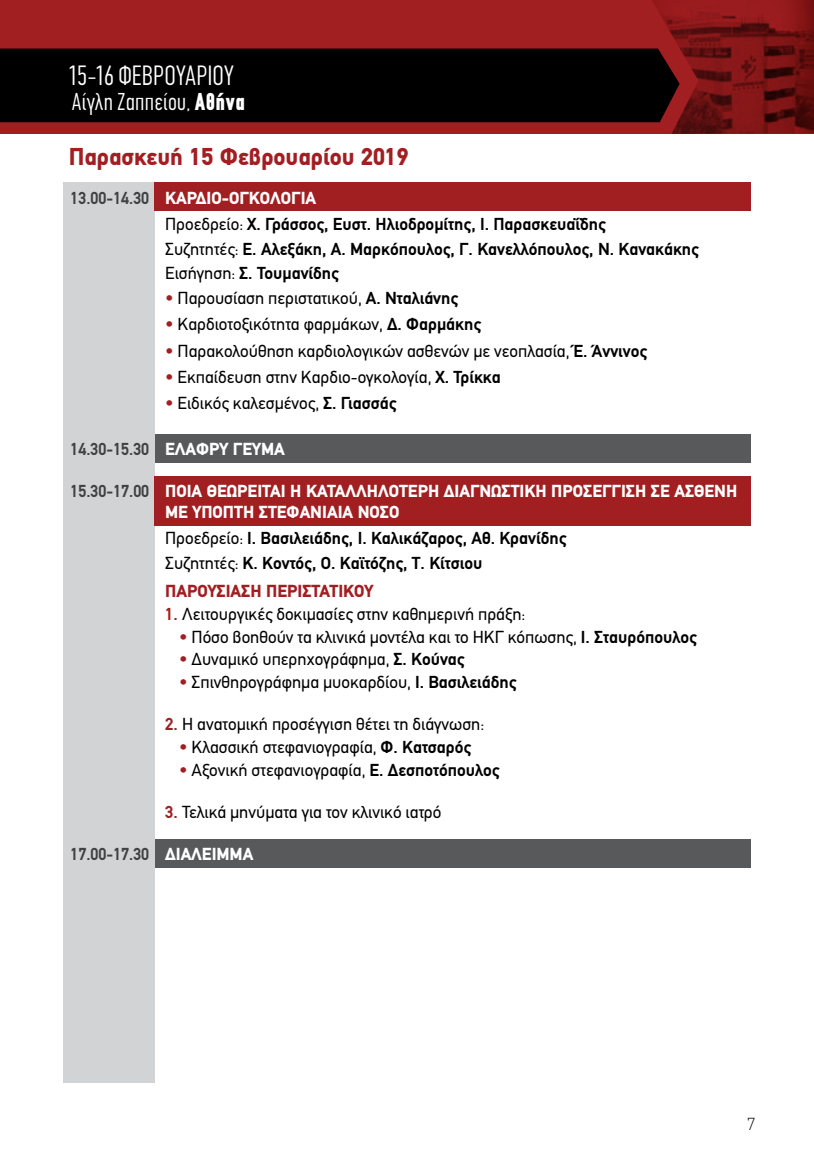
<style>
.page{position:relative;width:814px;height:1166px;background:#fff}
.page>*{position:absolute;margin:0;border:0;box-sizing:border-box;transform-origin:0 0}
.t1{font:300 28px "PF Din Text Compressed";color:#fff}
.t2{font:900 24.5px "PF Din Text";color:#a11e21}
.t3{font:300 24.5px "PF Din Text Compressed";letter-spacing:.02em;color:#fff}
.t4{font:17.5px "PF Din Text";color:#000}
.t5{font:700 17.5px/24.5px "PF Din Text";color:#000}
.t6{font:900 17.5px/21px "PF Din Text";color:#fff}
.t7{font:700 17.5px "PF Din Text";color:#414042;scale:.95 1}
.t8{font:900 17.5px "PF Din Text";color:#a11e21}
.t9{font:100 17.5px "PF Din Text";color:#000}
.s1{font-weight:900}
.s2{color:#414042}
.s3{font-weight:900;color:#fff}
.s4{font-weight:400}
.s5{color:#a11e21}
.s6{font-weight:700}
.s7{font-weight:700;color:#414042}
.s8{font-weight:700;color:#a11e21}
</style>
<div class="page">
<div style="left:0;top:0;width:814px;height:134px;background:#a11e21"></div>
<img style="left:642px;top:0;width:172px;height:134px">
<div style="left:0;top:49px;width:679px;height:73px;background:#000"></div>
<div style="left:155px;top:434px;width:596px;height:28px;background:#58595b"></div>
<div style="left:155px;top:839px;width:596px;height:28px;background:#58595b"></div>
<div style="left:63px;top:183px;width:92px;height:900px;background:#d1d3d4"></div>
<div style="left:155px;top:183px;width:596px;height:28px;background:#a11e21"></div>
<div style="left:155px;top:476px;width:596px;height:50px;background:#a11e21"></div>
<h1 class="t1" style="left:68px;top:59px;width:167px">15-16 ΦΕΒΡΟΥΑΡΙΟΥ</h1>
<h2 class="t3" style="left:72px;top:87px;width:175px">Αίγλη Ζαππείου, <span class="s1">Αθήνα</span></h2>
<h2 class="t2" style="left:69px;top:142px;width:341px">Παρασκευή 15 Φεβρουαρίου 2019</h2>
<p class="t5" style="left:165px;top:185px;width:442px;line-height:26.2px;text-indent:-95px"><span class="s2">13.00-14.30</span> <span class="s3">ΚΑΡΔΙΟ-ΟΓΚΟΛΟΓΙΑ<br></span><span class="s4">Προεδρείο:</span> Χ. Γράσσος, Ευστ. Ηλιοδρομίτης, Ι. Παρασκευαΐδης</p>
<p class="t5" style="left:165px;top:237px;width:535px"><span class="s4">Συζητητές:</span> Ε. Αλεξάκη, Α. Μαρκόπουλος, Γ. Κανελλόπουλος, Ν. Κανακάκης<br><span class="s4">Εισήγηση:</span> Σ. Τουμανίδης</p>
<p class="t4" style="left:165px;top:288px;width:294px"><span class="s5">•</span> Παρουσίαση περιστατικού, <span class="s6">Α. Νταλιάνης</span></p>
<p class="t4" style="left:165px;top:314px;width:317px"><span class="s5">•</span> Καρδιοτοξικότητα φαρμάκων, <span class="s6">Δ. Φαρμάκης</span></p>
<p class="t4" style="left:165px;top:340px;width:483px"><span class="s5">•</span> Παρακολούθηση καρδιολογικών ασθενών με νεοπλασία, <span class="s6">Έ. Άννινος</span></p>
<p class="t4" style="left:165px;top:366px;width:337px"><span class="s5">•</span> Εκπαίδευση στην Καρδιο-ογκολογία, <span class="s6">Χ. Τρίκκα</span></p>
<p class="t4" style="left:165px;top:393px;width:233px"><span class="s5">•</span> Ειδικός καλεσμένος, <span class="s6">Σ. Γιασσάς</span></p>
<p class="t7" style="left:71px;top:439px;width:227px">14.30-15.30 <span class="s3">ΕΛΑΦΡΎ ΓΕΎΜΑ</span></p>
<p class="t6" style="left:165px;top:480px;width:573px;text-indent:-95px"><span class="s7">15.30-17.00</span> ΠΟΙΑ ΘΕΩΡΕΙΤΑΙ Η ΚΑΤΑΛΛΗΛΟΤΕΡΗ ΔΙΑΓΝΩΣΤΙΚΗ ΠΡΟΣΕΓΓΙΣΗ ΣΕ ΑΣΘΕΝΗ<br>ΜΕ ΥΠΟΠΤΗ ΣΤΕΦΑΝΙΑΙΑ ΝΟΣΟ</p>
<p class="t5" style="left:165px;top:526px;width:403px"><span class="s4">Προεδρείο:</span> Ι. Βασιλειάδης, Ι. Καλικάζαρος, Αθ. Κρανίδης<br><span class="s4">Συζητητές:</span> Κ. Κοντός, Ο. Καϊτόζης, Τ. Κίτσιου</p>
<p class="t8" style="left:165px;top:580px;width:210px">ΠΑΡΟΥΣΙΑΣΗ ΠΕΡΙΣΤΑΤΙΚΟΥ</p>
<p class="t4" style="left:165px;top:603px;width:362px"><span class="s8">1.</span> Λειτουργικές δοκιμασίες στην καθημερινή πράξη:</p>
<p class="t4" style="left:179px;top:626px;width:519px"><span class="s5">•</span> Πόσο βοηθούν τα κλινικά μοντέλα και το ΗΚΓ κόπωσης, <span class="s6">Ι. Σταυρόπουλος</span></p>
<p class="t4" style="left:179px;top:649px;width:287px"><span class="s5">•</span> Δυναμικό υπερηχογράφημα, <span class="s6">Σ. Κούνας</span></p>
<p class="t4" style="left:179px;top:672px;width:339px"><span class="s5">•</span> Σπινθηρογράφημα μυοκαρδίου, <span class="s6">Ι. Βασιλειάδης</span></p>
<p class="t4" style="left:165px;top:714px;width:321px"><span class="s8">2.</span> Η ανατομική προσέγγιση θέτει τη διάγνωση:</p>
<p class="t4" style="left:179px;top:736px;width:294px"><span class="s5">•</span> Κλασσική στεφανιογραφία, <span class="s6">Φ. Κατσαρός</span></p>
<p class="t4" style="left:179px;top:759px;width:322px"><span class="s5">•</span> Αξονική στεφανιογραφία, <span class="s6">Ε. Δεσποτόπουλος</span></p>
<p class="t4" style="left:165px;top:801px;width:278px"><span class="s8">3.</span> Τελικά μηνύματα για τον κλινικό ιατρό</p>
<p class="t7" style="left:71px;top:843px;width:194px">17.00-17.30 <span class="s3">ΔΙΆΛΕΙΜΜΑ</span></p>
<p class="t9" style="left:747px;top:1114px;width:9px">7</p>
</div>
